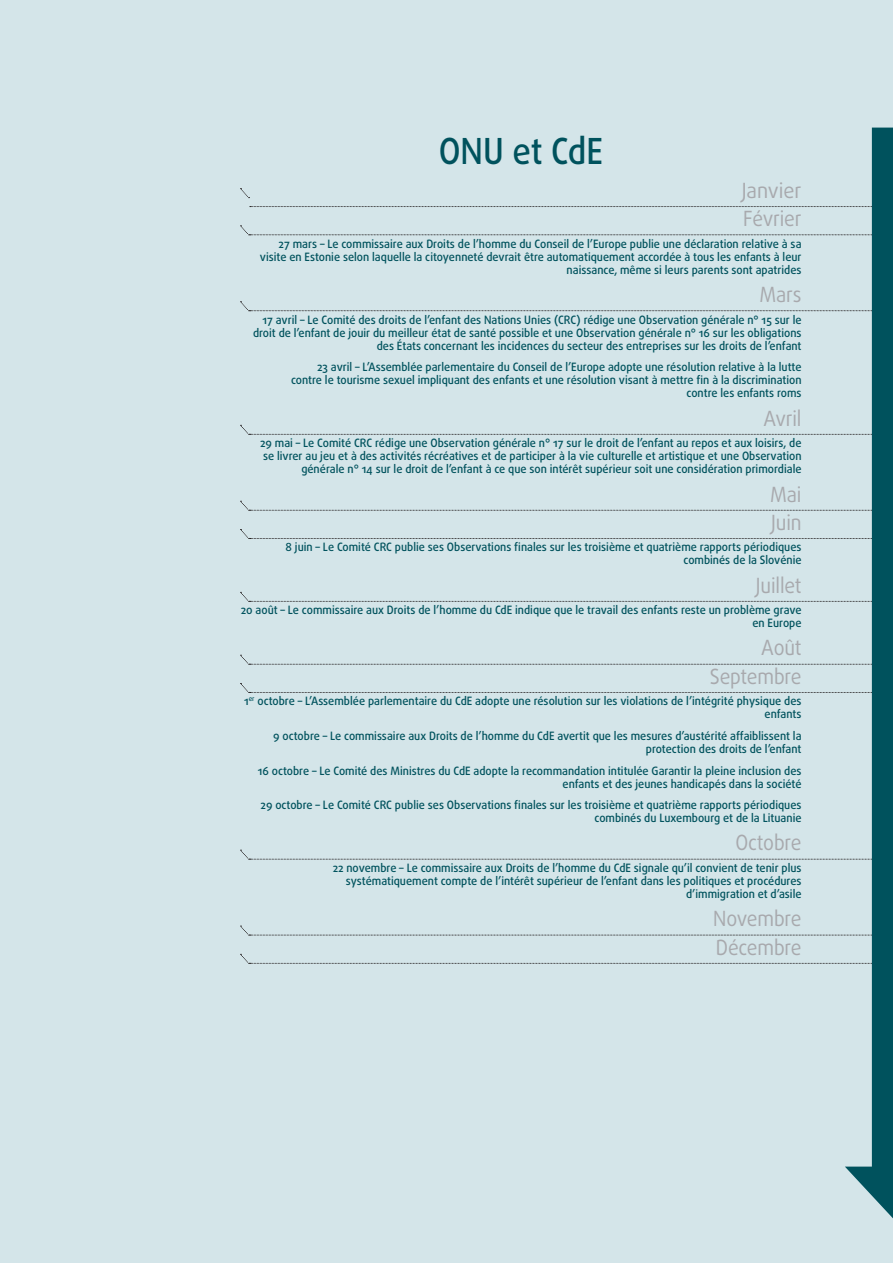
<style>
.page{position:relative;width:893px;height:1263px;background:#d4e5e9}
.page>*{position:absolute;margin:0;border:0;box-sizing:border-box;transform-origin:0 0}
.t1{font:500 36px "Daxline Pro";color:#00525d;scale:.92 1}
.TIMELINE_month_right{font:21px "Daxline Pro";letter-spacing:-.01em;color:#a8a9ad;scale:.92 1}
.TIMELINE_month_right-2{font:21px "Daxline Pro";letter-spacing:-.01em;color:#a8a9ad;scale:.95 1}
.TIMELINE_body_right{font:500 11.55px/13px "Daxline Pro";color:#00525d;text-align:right;scale:.95 1}
</style>
<div class="page">
<svg style="left:250px;top:206px;width:622px;height:1px"></svg>
<svg style="left:240px;top:188px;width:10px;height:10px"></svg>
<svg style="left:240px;top:226px;width:632px;height:10px"></svg>
<svg style="left:240px;top:301px;width:632px;height:10px"></svg>
<svg style="left:240px;top:425px;width:632px;height:10px"></svg>
<svg style="left:240px;top:501px;width:632px;height:10px"></svg>
<svg style="left:240px;top:529px;width:632px;height:10px"></svg>
<svg style="left:240px;top:592px;width:632px;height:10px"></svg>
<svg style="left:240px;top:655px;width:632px;height:10px"></svg>
<svg style="left:240px;top:683px;width:632px;height:10px"></svg>
<svg style="left:240px;top:850px;width:632px;height:10px"></svg>
<svg style="left:240px;top:926px;width:632px;height:10px"></svg>
<svg style="left:240px;top:954px;width:632px;height:10px"></svg>
<div style="left:872px;top:128px;width:21px;height:1055px;background:#00525d"></div>
<svg style="left:845px;top:1166px;width:48px;height:52px"></svg>
<p class="t1" style="left:439px;top:128px;width:180px">ONU et CdE</p>
<p class="TIMELINE_month_right-2" style="left:742px;top:176px;width:65px">Janvier</p>
<p class="TIMELINE_month_right" style="left:743px;top:205px;width:65px">Février</p>
<p class="TIMELINE_body_right" style="left:260px;top:237px;width:572px">27 mars – Le commissaire aux Droits de l’homme du Conseil de l’Europe publie une déclaration relative à sa visite en Estonie selon laquelle la citoyenneté devrait être automatiquement accordée à tous les enfants à leur naissance, même si leurs parents sont apatrides</p>
<p class="TIMELINE_month_right" style="left:759px;top:281px;width:47px">Mars</p>
<p class="TIMELINE_body_right" style="left:253px;top:313px;width:579px">17 avril – Le Comité des droits de l’enfant des Nations Unies (CRC) rédige une Observation générale n° 15 sur le droit de l’enfant de jouir du meilleur état de santé possible et une Observation générale n° 16 sur les obligations des États concernant les incidences du secteur des entreprises sur les droits de l’enfant</p>
<p class="TIMELINE_body_right" style="left:291px;top:361px;width:539px">23 avril – L’Assemblée parlementaire du Conseil de l’Europe adopte une résolution relative à la lutte contre le tourisme sexuel impliquant des enfants et une résolution visant à mettre fin à la discrimination contre les enfants roms</p>
<p class="TIMELINE_month_right" style="left:763px;top:404px;width:43px">Avril</p>
<p class="TIMELINE_body_right" style="left:260px;top:436px;width:571px">29 mai – Le Comité CRC rédige une Observation générale n° 17 sur le droit de l’enfant au repos et aux loisirs, de se livrer au jeu et à des activités récréatives et de participer à la vie culturelle et artistique et une Observation générale n° 14 sur le droit de l’enfant à ce que son intérêt supérieur soit une considération primordiale</p>
<p class="TIMELINE_month_right" style="left:770px;top:480px;width:36px">Mai</p>
<p class="TIMELINE_month_right" style="left:771px;top:508px;width:34px">Juin</p>
<p class="TIMELINE_body_right" style="left:286px;top:541px;width:545px">8 juin – Le Comité CRC publie ses Observations finales sur les troisième et quatrième rapports périodiques combinés de la Slovénie</p>
<p class="TIMELINE_month_right" style="left:756px;top:571px;width:51px">Juillet</p>
<p class="TIMELINE_body_right" style="left:241px;top:603px;width:592px">20 août – Le commissaire aux Droits de l’homme du CdE indique que le travail des enfants reste un problème grave en Europe</p>
<p class="TIMELINE_month_right" style="left:761px;top:634px;width:45px">Août</p>
<p class="TIMELINE_month_right" style="left:710px;top:662px;width:101px">Septembre</p>
<p class="TIMELINE_body_right" style="left:244px;top:695px;width:588px">1<sup>er</sup> octobre – L’Assemblée parlementaire du CdE adopte une résolution sur les violations de l’intégrité physique des enfants</p>
<p class="TIMELINE_body_right" style="left:273px;top:729px;width:558px">9 octobre – Le commissaire aux Droits de l’homme du CdE avertit que les mesures d’austérité affaiblissent la protection des droits de l’enfant</p>
<p class="TIMELINE_body_right" style="left:258px;top:764px;width:574px">16 octobre – Le Comité des Ministres du CdE adopte la recommandation intitulée Garantir la pleine inclusion des enfants et des jeunes handicapés dans la société</p>
<p class="TIMELINE_body_right" style="left:261px;top:798px;width:571px">29 octobre – Le Comité CRC publie ses Observations finales sur les troisième et quatrième rapports périodiques combinés du Luxembourg et de la Lituanie</p>
<p class="TIMELINE_month_right" style="left:736px;top:829px;width:73px">Octobre</p>
<p class="TIMELINE_body_right" style="left:333px;top:861px;width:495px">22 novembre – Le commissaire aux Droits de l’homme du CdE signale qu’il convient de tenir plus systématiquement compte de l’intérêt supérieur de l’enfant dans les politiques et procédures d’immigration et d’asile</p>
<p class="TIMELINE_month_right" style="left:713px;top:905px;width:97px">Novembre</p>
<p class="TIMELINE_month_right" style="left:716px;top:933px;width:95px">Décembre</p>
</div>
